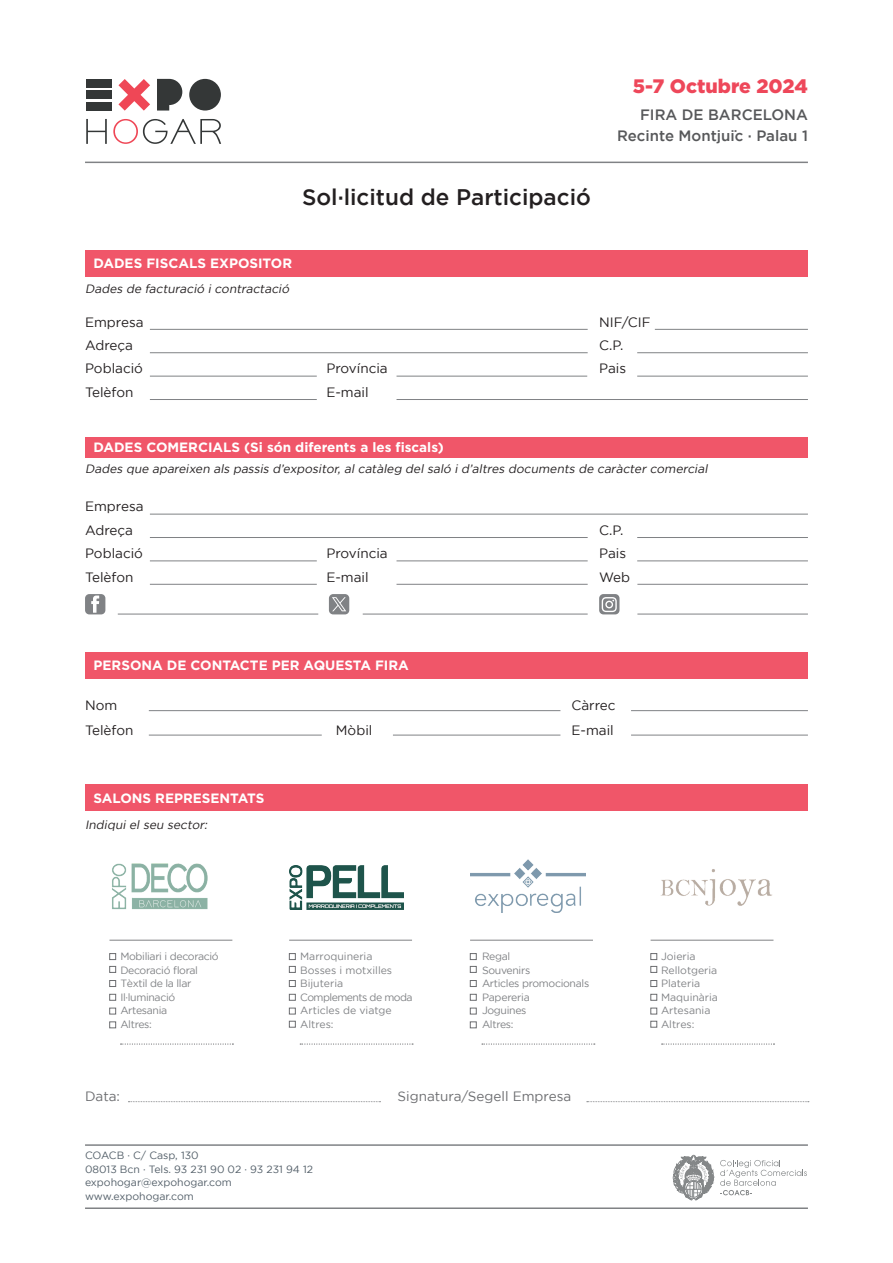
<style>
.page{position:relative;width:893px;height:1263px;background:#fff}
.page>*{position:absolute;margin:0;border:0;box-sizing:border-box;transform-origin:0 0}
.t1{font:500 22.5px "Gotham";color:#231f20}
.t2{font:900 19.5px "Gotham";color:#ee475a}
.t3{font:500 15px/21px "Gotham";color:#57585a;text-align:right}
.t4{font:13.5px/23.4px "Gotham";color:#231f20}
.t5{font:700 13.5px "Gotham";color:#fff}
.t6{font:13.5px "Gotham";color:#6c6d70}
.t7{font:italic 12px "Gotham";color:#231f20}
.t8{font:10.5px/13.5px "Gotham";letter-spacing:-.03em;color:#808285}
.t9{font:10.5px/13.5px "Gotham";color:#808285}
.t10{font:10.5px/13.5px "Gotham";color:#525e68}
</style>
<div class="page">
<hr style="left:85px;top:162px;width:723px;height:1px;background:#808285">
<div style="left:85px;top:250px;width:723px;height:27px;background:#f05669"></div>
<hr style="left:150px;top:329px;width:438px;height:1px;background:#808285">
<hr style="left:655px;top:329px;width:153px;height:1px;background:#808285">
<hr style="left:637px;top:352px;width:171px;height:1px;background:#808285">
<hr style="left:150px;top:352px;width:438px;height:1px;background:#808285">
<hr style="left:637px;top:376px;width:171px;height:1px;background:#808285">
<hr style="left:150px;top:376px;width:167px;height:1px;background:#808285">
<hr style="left:396px;top:376px;width:191px;height:1px;background:#808285">
<hr style="left:150px;top:399px;width:167px;height:1px;background:#808285">
<hr style="left:396px;top:399px;width:412px;height:1px;background:#808285">
<div style="left:85px;top:652px;width:723px;height:27px;background:#f05669"></div>
<hr style="left:631px;top:710px;width:177px;height:1px;background:#808285">
<hr style="left:149px;top:710px;width:411px;height:1px;background:#808285">
<hr style="left:631px;top:735px;width:177px;height:1px;background:#808285">
<hr style="left:149px;top:735px;width:173px;height:1px;background:#808285">
<hr style="left:393px;top:735px;width:167px;height:1px;background:#808285">
<svg style="left:587px;top:1101px;width:222px;height:1px"></svg>
<svg style="left:128px;top:1101px;width:252px;height:1px"></svg>
<div style="left:85px;top:437px;width:723px;height:20px;background:#f05669"></div>
<hr style="left:150px;top:514px;width:658px;height:1px;background:#808285">
<hr style="left:637px;top:537px;width:171px;height:1px;background:#808285">
<hr style="left:150px;top:537px;width:438px;height:1px;background:#808285">
<hr style="left:637px;top:560px;width:171px;height:1px;background:#808285">
<hr style="left:150px;top:560px;width:167px;height:1px;background:#808285">
<hr style="left:396px;top:560px;width:192px;height:1px;background:#808285">
<hr style="left:150px;top:584px;width:167px;height:1px;background:#808285">
<hr style="left:396px;top:584px;width:192px;height:1px;background:#808285">
<hr style="left:637px;top:584px;width:171px;height:1px;background:#808285">
<hr style="left:118px;top:614px;width:200px;height:1px;background:#808285">
<hr style="left:637px;top:614px;width:171px;height:1px;background:#808285">
<hr style="left:363px;top:614px;width:225px;height:1px;background:#808285">
<svg style="left:599px;top:594px;width:20px;height:20px"></svg>
<div style="left:329px;top:594px;width:20px;height:20px;background:#808285;border-radius:4px"></div>
<svg style="left:332px;top:597px;width:14px;height:14px"></svg>
<div style="left:85px;top:594px;width:20px;height:20px;background:#808285;border-radius:4px"></div>
<svg style="left:91px;top:595px;width:8px;height:18px"></svg>
<hr style="left:85px;top:1144px;width:723px;height:2px;background:#808285">
<hr style="left:85px;top:1207px;width:723px;height:2px;background:#808285">
<svg style="left:673px;top:1154px;width:41px;height:46px"></svg>
<svg style="left:720px;top:1160px;width:87px;height:35px"></svg>
<div style="left:85px;top:784px;width:723px;height:27px;background:#f05669"></div>
<svg style="left:300px;top:1043px;width:113px;height:1px"></svg>
<div style="left:289px;top:953px;width:7px;height:7px;border:1px solid #6c6d70"></div>
<div style="left:289px;top:966px;width:7px;height:6px;border:1px solid #6c6d70"></div>
<div style="left:289px;top:980px;width:7px;height:7px;border:1px solid #6c6d70"></div>
<div style="left:289px;top:994px;width:7px;height:6px;border:1px solid #6c6d70"></div>
<div style="left:289px;top:1008px;width:7px;height:6px;border:1px solid #6c6d70"></div>
<svg style="left:662px;top:1043px;width:112px;height:1px"></svg>
<div style="left:651px;top:953px;width:6px;height:7px;border:1px solid #6c6d70"></div>
<svg style="left:651px;top:966px;width:6px;height:6px"></svg>
<div style="left:651px;top:980px;width:6px;height:7px;border:1px solid #6c6d70"></div>
<svg style="left:651px;top:1008px;width:6px;height:6px"></svg>
<svg style="left:651px;top:994px;width:6px;height:6px"></svg>
<svg style="left:121px;top:1043px;width:112px;height:1px"></svg>
<div style="left:109px;top:953px;width:7px;height:7px;border:1px solid #6c6d70"></div>
<div style="left:109px;top:966px;width:7px;height:6px;border:1px solid #6c6d70"></div>
<div style="left:109px;top:980px;width:7px;height:7px;border:1px solid #6c6d70"></div>
<div style="left:109px;top:1008px;width:7px;height:6px;border:1px solid #6c6d70"></div>
<div style="left:109px;top:994px;width:7px;height:6px;border:1px solid #6c6d70"></div>
<div style="left:109px;top:1022px;width:7px;height:6px;border:1px solid #6c6d70"></div>
<hr style="left:289px;top:940px;width:123px;height:1px;background:#808285">
<hr style="left:651px;top:940px;width:122px;height:1px;background:#808285">
<img style="left:112px;top:863px;width:96px;height:47px">
<img style="left:289px;top:865px;width:114px;height:44px">
<img style="left:470px;top:860px;width:116px;height:52px">
<img style="left:660px;top:869px;width:112px;height:37px">
<hr style="left:109px;top:940px;width:123px;height:1px;background:#808285">
<hr style="left:470px;top:940px;width:123px;height:1px;background:#808285">
<svg style="left:482px;top:1043px;width:113px;height:1px"></svg>
<div style="left:470px;top:953px;width:6px;height:7px;border:1px solid #6c6d70"></div>
<svg style="left:470px;top:966px;width:6px;height:6px"></svg>
<div style="left:470px;top:980px;width:6px;height:7px;border:1px solid #6c6d70"></div>
<svg style="left:470px;top:1008px;width:6px;height:6px"></svg>
<svg style="left:470px;top:994px;width:6px;height:6px"></svg>
<svg style="left:470px;top:1022px;width:6px;height:6px"></svg>
<div style="left:86px;top:79px;width:26px;height:8px;background:#343737"></div>
<div style="left:86px;top:91px;width:26px;height:8px;background:#343737"></div>
<div style="left:86px;top:102px;width:26px;height:9px;background:#343737"></div>
<svg style="left:118px;top:79px;width:32px;height:32px"></svg>
<div style="left:189px;top:79px;width:32px;height:32px;background:#343737;border-radius:50%"></div>
<svg style="left:157px;top:79px;width:25px;height:32px"></svg>
<svg style="left:86px;top:119px;width:135px;height:25px"></svg>
<svg style="left:602px;top:597px;width:15px;height:15px"></svg>
<svg style="left:651px;top:1021px;width:6px;height:6px"></svg>
<div style="left:289px;top:1021px;width:7px;height:6px;border:1px solid #6c6d70"></div>
<h1 class="t1" style="left:302px;top:184px;width:290px">Sol·licitud de Participació</h1>
<h2 class="t2" style="left:633px;top:75px;width:176px">5-7 Octubre 2024</h2>
<p class="t3" style="left:617px;top:104px;width:192px">FIRA DE BARCELONA<br>Recinte Montjuïc · Palau 1</p>
<p class="t5" style="left:94px;top:256px;width:200px">DADES FISCALS EXPOSITOR</p>
<p class="t7" style="left:85px;top:282px;width:208px">Dades de facturació i contractació</p>
<p class="t4" style="left:85px;top:310px;width:60px">Empresa</p>
<p class="t4" style="left:599px;top:310px;width:53px">NIF/CIF</p>
<p class="t4" style="left:85px;top:333px;width:49px">Adreça</p>
<p class="t4" style="left:599px;top:333px;width:26px">C.P.</p>
<p class="t4" style="left:85px;top:357px;width:59px">Població</p>
<p class="t4" style="left:326px;top:357px;width:63px">Província</p>
<p class="t4" style="left:599px;top:357px;width:28px">Pais</p>
<p class="t4" style="left:85px;top:380px;width:50px">Telèfon</p>
<p class="t4" style="left:326px;top:380px;width:44px">E-mail</p>
<p class="t5" style="left:94px;top:439px;width:352px">DADES COMERCIALS (Si són diferents a les fiscals)</p>
<p class="t7" style="left:85px;top:462px;width:626px">Dades que apareixen als passis d’expositor, al catàleg del saló i d’altres documents de caràcter comercial</p>
<p class="t4" style="left:85px;top:495px;width:60px">Empresa<br>Adreça</p>
<p class="t4" style="left:599px;top:518px;width:26px">C.P.</p>
<p class="t4" style="left:85px;top:541px;width:59px">Població</p>
<p class="t4" style="left:326px;top:541px;width:63px">Província</p>
<p class="t4" style="left:599px;top:541px;width:28px">Pais</p>
<p class="t4" style="left:85px;top:565px;width:50px">Telèfon</p>
<p class="t4" style="left:326px;top:565px;width:44px">E-mail</p>
<p class="t4" style="left:599px;top:565px;width:33px">Web</p>
<p class="t5" style="left:94px;top:657px;width:317px">PERSONA DE CONTACTE PER AQUESTA FIRA</p>
<p class="t4" style="left:85px;top:693px;width:34px">Nom</p>
<p class="t4" style="left:571px;top:693px;width:46px">Càrrec</p>
<p class="t4" style="left:85px;top:718px;width:50px">Telèfon</p>
<p class="t4" style="left:336px;top:718px;width:38px">Mòbil</p>
<p class="t4" style="left:571px;top:718px;width:44px">E-mail</p>
<p class="t5" style="left:94px;top:790px;width:172px">SALONS REPRESENTATS</p>
<p class="t7" style="left:85px;top:818px;width:126px">Indiqui el seu sector:</p>
<p class="t8" style="left:120px;top:949px;width:100px">Mobiliari i decoració<br>Decoració floral<br>Tèxtil de la llar<br>Il·luminació<br>Artesania<br>Altres:</p>
<p class="t8" style="left:482px;top:949px;width:109px">Regal<br>Souvenirs<br>Articles promocionals<br>Papereria<br>Joguines<br>Altres:</p>
<p class="t9" style="left:300px;top:949px;width:114px">Marroquineria<br>Bosses i motxilles<br>Bijuteria<br>Complements de moda<br>Articles de viatge<br>Altres:</p>
<p class="t9" style="left:661px;top:949px;width:59px">Joieria<br>Rellotgeria<br>Plateria<br>Maquinària<br>Artesania<br>Altres:</p>
<p class="t6" style="left:85px;top:1089px;width:37px">Data:</p>
<p class="t6" style="left:398px;top:1089px;width:175px">Signatura/Segell Empresa</p>
<p class="t10" style="left:85px;top:1149px;width:230px">COACB · C/ Casp, 130<br>08013 Bcn · Tels. 93 231 90 02 · 93 231 94 12 expohogar@expohogar.com www.expohogar.com</p>
</div>
